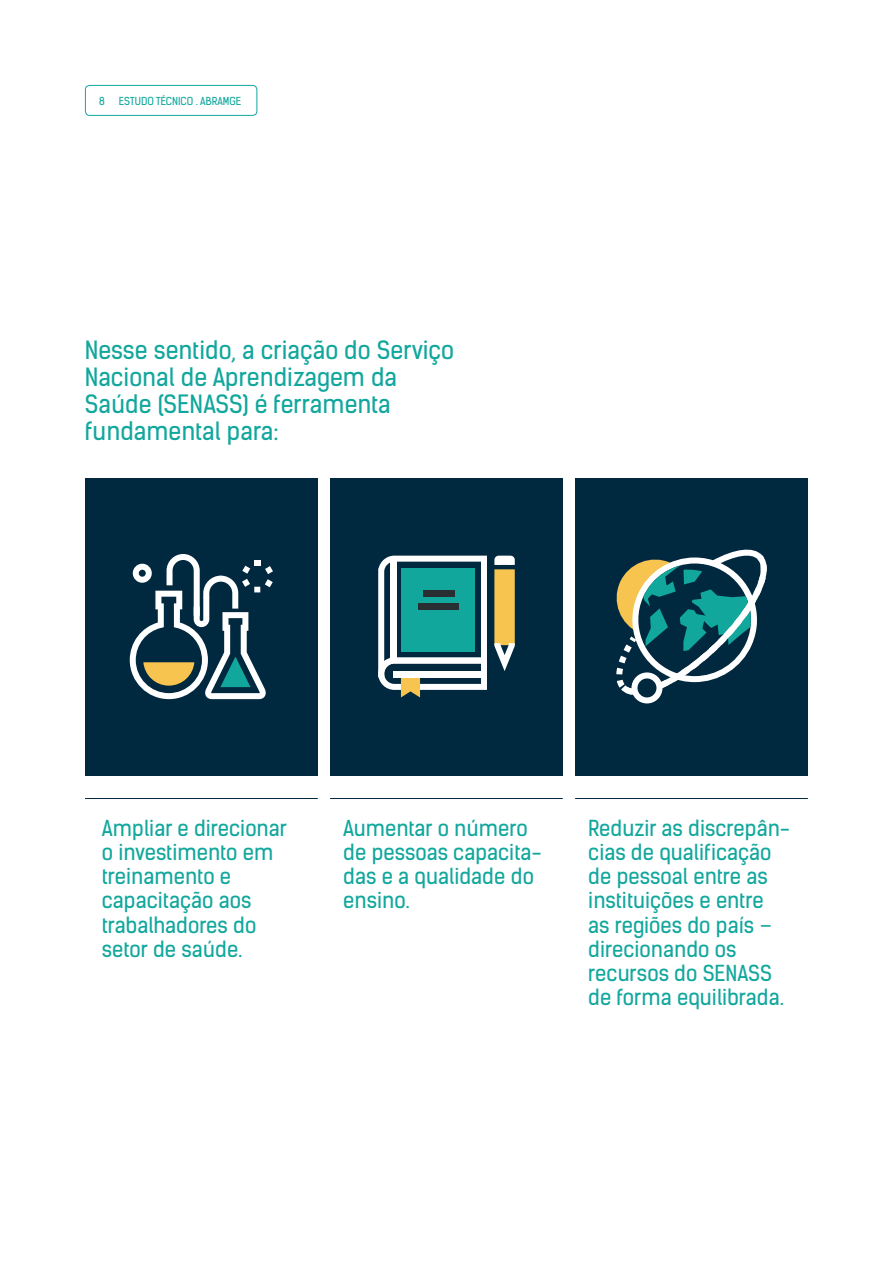
<style>
.page{position:relative;width:893px;height:1263px;background:#fff}
.page>*{position:absolute;margin:0;border:0;box-sizing:border-box;transform-origin:0 0}
.t1{font:24px "Kelson Sans";color:#12a79d}
.t2{font:21px/24px "Kelson Sans";color:#12a79d}
.t3{font:10.5px "Kelson Sans";color:#12a79d}
</style>
<div class="page">
<div style="left:85px;top:85px;width:172px;height:31px;border:1px solid #12a79d;border-radius:4px"></div>
<div style="left:85px;top:478px;width:233px;height:298px;background:#00283e"></div>
<div style="left:330px;top:478px;width:233px;height:298px;background:#00283e"></div>
<div style="left:575px;top:478px;width:233px;height:298px;background:#00283e"></div>
<svg style="left:130px;top:554px;width:143px;height:145px"></svg>
<svg style="left:378px;top:556px;width:109px;height:141px"></svg>
<div style="left:393px;top:671px;width:91px;height:6px;background:#fff"></div>
<div style="left:390px;top:560px;width:6px;height:100px;background:#fff"></div>
<svg style="left:494px;top:556px;width:21px;height:115px;background:#c9b06b"></svg>
<div style="left:418px;top:603px;width:41px;height:6px;background:#292e33"></div>
<div style="left:423px;top:591px;width:31px;height:6px;background:#292e33"></div>
<svg style="left:616px;top:549px;width:151px;height:154px"></svg>
<hr style="left:85px;top:798px;width:233px;height:1px;background:#00283e">
<hr style="left:330px;top:798px;width:233px;height:1px;background:#00283e">
<hr style="left:575px;top:798px;width:233px;height:1px;background:#00283e">
<p class="t3" style="left:99px;top:94px;width:7px">8</p>
<p class="t3" style="left:119px;top:94px;width:124px">ESTUDO TÉCNICO . ABRAMGE</p>
<p class="t1" style="left:85px;top:335px;width:371px">Nesse sentido, a criação do Serviço</p>
<p class="t1" style="left:85px;top:362px;width:314px">Nacional de Aprendizagem da</p>
<p class="t1" style="left:85px;top:389px;width:307px">Saúde (SENASS) é ferramenta</p>
<p class="t1" style="left:85px;top:416px;width:195px">fundamental para:</p>
<p class="t2" style="left:102px;top:817px;width:187px">Ampliar e direcionar</p>
<p class="t2" style="left:102px;top:841px;width:173px">o investimento em</p>
<p class="t2" style="left:102px;top:865px;width:131px">treinamento e</p>
<p class="t2" style="left:102px;top:889px;width:151px">capacitação aos</p>
<p class="t2" style="left:102px;top:913px;width:156px">trabalhadores do</p>
<p class="t2" style="left:102px;top:937px;width:142px">setor de saúde.</p>
<p class="t2" style="left:343px;top:817px;width:200px">Aumentar o número de pessoas capacita&shy;das e a qualidade do ensino.</p>
<p class="t2" style="left:588px;top:817px;width:203px">Reduzir as discrepân&shy;cias de qualificação de pessoal entre as instituições e entre</p>
<p class="t2" style="left:588px;top:913px;width:185px">as regiões do país –</p>
<p class="t2" style="left:588px;top:937px;width:150px">direcionando os</p>
<p class="t2" style="left:588px;top:961px;width:197px">recursos do SENASS de forma equilibrada.</p>
</div>
